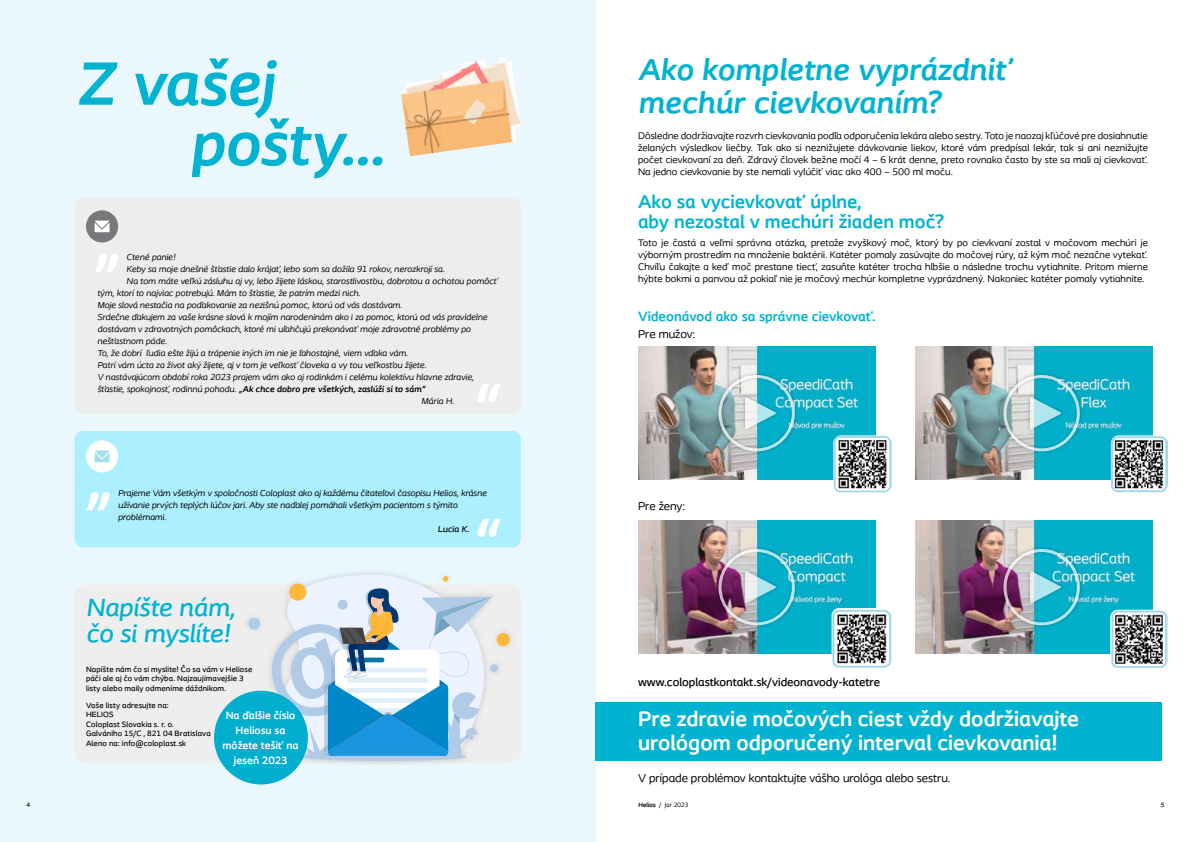
<style>
.page{position:relative;width:1191px;height:842px;background:#fff}
.page>*{position:absolute;margin:0;border:0;box-sizing:border-box;transform-origin:0 0}
.t1{font:italic 700 64px/60px "Coloplast";letter-spacing:-.01em;color:#00b4d1}
.t2{font:italic 700 31.6px/32.5px "Coloplast";color:#00b4d1}
.t3{font:italic 500 26px/26px "Coloplast";color:#00b4d1}
.t4{font:700 22px/24px "Coloplast";color:#fff}
.t5{font:700 19.3px/20px "Coloplast";color:#00b4d1}
.t6{font:700 14px "Coloplast";color:#00b4d1}
.t7{font:12px "Coloplast";color:#000}
.t8{font:500 12px "Coloplast";color:#000}
.t9{font:700 11px/15px "Coloplast";color:#fff;text-align:center}
.t10{font:10px/12px "Coloplast";letter-spacing:.01em;color:#000;text-align:justify}
.t11{font:italic 9px/12px "Coloplast";color:#000}
.t12{font:italic 700 9px "Coloplast";color:#000}
.t13{font:italic 500 9px "Coloplast";color:#000}
.t14{font:500 8px/9.6px "Coloplast";letter-spacing:.02em;color:#000}
.t15{font:6.5px "Coloplast";color:#000}
.t16{font:500 6.5px "Coloplast";color:#000}
.s1{font-weight:400}
.s2{font-weight:700;font-style:italic}
</style>
<div class="page">
<div style="left:0;top:0;width:595px;height:842px;background:#eaf7fd"></div>
<div style="left:75px;top:585px;width:446px;height:178px;background:#eeeeef;border-radius:11px"></div>
<div style="left:75px;top:198px;width:446px;height:216px;background:#ededee;border-radius:9px"></div>
<div style="left:75px;top:431px;width:446px;height:116px;background:#aceffe;border-radius:9px"></div>
<div style="left:86px;top:210px;width:32px;height:32px;background:#77787b;border-radius:50%"></div>
<svg style="left:95px;top:221px;width:15px;height:11px"></svg>
<div style="left:86px;top:440px;width:32px;height:32px;background:#fff;border-radius:50%"></div>
<svg style="left:95px;top:451px;width:15px;height:11px"></svg>
<svg style="left:95px;top:254px;width:23px;height:18px"></svg>
<svg style="left:86px;top:492px;width:24px;height:18px"></svg>
<svg style="left:477px;top:384px;width:23px;height:18px"></svg>
<svg style="left:477px;top:519px;width:24px;height:18px"></svg>
<img style="left:404px;top:120px;width:43px;height:36px">
<img style="left:442px;top:114px;width:41px;height:37px">
<img style="left:479px;top:104px;width:37px;height:42px">
<img style="left:505px;top:62px;width:16px;height:68px">
<img style="left:400px;top:89px;width:48px;height:31px">
<img style="left:442px;top:69px;width:38px;height:45px">
<img style="left:473px;top:63px;width:37px;height:41px">
<img style="left:406px;top:78px;width:38px;height:11px">
<img style="left:460px;top:60px;width:26px;height:9px">
<svg style="left:498px;top:57px;width:7px;height:7px"></svg>
<img style="left:638px;top:346px;width:237px;height:134px">
<img style="left:915px;top:346px;width:237px;height:134px">
<img style="left:638px;top:520px;width:237px;height:134px">
<img style="left:915px;top:520px;width:237px;height:134px">
<img style="left:1110px;top:435px;width:57px;height:58px">
<img style="left:833px;top:435px;width:58px;height:57px">
<img style="left:831px;top:608px;width:60px;height:60px">
<img style="left:1110px;top:610px;width:57px;height:58px">
<div style="left:714px;top:371px;width:84px;height:84px;background:#000;opacity:.35"></div>
<img style="left:718px;top:375px;width:77px;height:76px">
<div style="left:714px;top:545px;width:84px;height:84px;background:#000;opacity:.35"></div>
<img style="left:718px;top:549px;width:77px;height:76px">
<div style="left:999px;top:371px;width:84px;height:84px;background:#000;opacity:.35"></div>
<svg style="left:1003px;top:375px;width:76px;height:76px;background:#70c4cf"></svg>
<div style="left:999px;top:545px;width:84px;height:84px;background:#000;opacity:.35"></div>
<img style="left:1003px;top:549px;width:76px;height:76px">
<div style="left:595px;top:702px;width:566px;height:59px;background:#00b4d1"></div>
<div style="left:242px;top:568px;width:274px;height:200px;background:#000;opacity:.14"></div>
<svg style="left:266px;top:574px;width:250px;height:183px"></svg>
<div style="left:300px;top:752px;width:166px;height:9px;background:#b1cbe7;border-radius:50%"></div>
<svg style="left:272px;top:588px;width:220px;height:169px"></svg>
<div style="left:289px;top:584px;width:17px;height:17px;background:#ffb737;border-radius:50%"></div>
<div style="left:496px;top:633px;width:14px;height:13px;background:#ffb737;border-radius:50%"></div>
<svg style="left:443px;top:576px;width:5px;height:5px"></svg>
<div style="left:249px;top:618px;width:11px;height:11px;background:#b1cbe7;border-radius:50%"></div>
<div style="left:490px;top:664px;width:8px;height:8px;background:#b1cbe7;border-radius:50%"></div>
<div style="left:338px;top:600px;width:9px;height:10px;background:#b1cbe7;border-radius:50%"></div>
<div style="left:214px;top:691px;width:94px;height:93px;background:#00aecd;border-radius:50%"></div>
<h1 class="t1" style="left:190px;top:53px;width:197px;text-indent:-113px">Z vašej pošty...</h1>
<p class="t11" style="left:127px;top:251px;width:51px">Ctené panie!</p>
<p class="t11" style="left:127px;top:263px;width:319px">Keby sa moje dnešné šťastie dalo krájať, lebo som sa dožila 91 rokov, nerozkrojí sa.</p>
<p class="t11" style="left:127px;top:275px;width:372px">Na tom máte veľkú zásluhu aj vy, lebo žijete láskou, starostlivosťou, dobrotou a ochotou pomôcť</p>
<p class="t11" style="left:97px;top:287px;width:264px">tým, ktorí to najviac potrebujú. Mám to šťastie, že patrím medzi nich.</p>
<p class="t11" style="left:97px;top:299px;width:306px">Moje slová nestačia na poďakovanie za nezišnú pomoc, ktorú od vás dostávam.</p>
<p class="t11" style="left:97px;top:311px;width:392px">Srdečne ďakujem za vaše krásne slová k mojím narodeninám ako i za pomoc, ktorú od vás pravidelne</p>
<p class="t11" style="left:97px;top:323px;width:375px">dostávam v zdravotných pomôckach, ktoré mi uľahčujú prekonávať moje zdravotné problémy po</p>
<p class="t11" style="left:97px;top:335px;width:71px">nešťastnom páde.</p>
<p class="t11" style="left:97px;top:347px;width:312px">To, že dobrí ľudia ešte žijú a trápenie iných im nie je ľahostajné, viem vďaka vám.</p>
<p class="t11" style="left:97px;top:359px;width:330px">Patrí vám úcta za život aký žijete, aj v tom je veľkosť človeka a vy tou veľkosťou žijete.</p>
<p class="t11" style="left:97px;top:371px;width:378px">V nastávajúcom období roka 2023 prajem vám ako aj rodinkám i celému kolektívu hlavne zdravie,</p>
<p class="t12" style="left:97px;top:384px;width:329px"><span class="s1">šťastie, spokojnosť, rodinnú pohodu.</span> „Ak chce dobro pre všetkých, zaslúži si to sám“</p>
<p class="t11" style="left:421px;top:395px;width:34px">Mária H.</p>
<p class="t11" style="left:118px;top:487px;width:370px">Prajeme Vám všetkým v spoločnosti Coloplast ako aj každému čitateľovi časopisu Helios, krásne užívanie prvých teplých lúčov jari. Aby ste naďalej pomáhali všetkým pacientom s týmito problémami.</p>
<p class="t13" style="left:438px;top:524px;width:33px">Lucia K.</p>
<h3 class="t3" style="left:86px;top:594px;width:151px">Napíšte nám, čo si myslíte!</h3>
<p class="t14" style="left:86px;top:664px;width:168px">Napíšte nám čo si myslite! Čo sa vám v Heliose páči ale aj čo vám chýba. Najzaujímavejšie 3 listy alebo maily odmeníme dáždnikom.</p>
<p class="t14" style="left:86px;top:700px;width:126px">Vaše listy adresujte na:<br>HELIOS<br>Coloplast Slovakia s. r. o.<br>Galvániho 15/C , 821 04 Bratislava<br>Aleno na: info@coloplast.sk</p>
<p class="t9" style="left:222px;top:708px;width:78px">Na ďalšie číslo<br>Heliosu sa môžete tešiť na jeseň 2023</p>
<h2 class="t2" style="left:638px;top:53px;width:375px">Ako kompletne vyprázdniť mechúr cievkovaním?</h2>
<p class="t10" style="left:638px;top:130px;width:511px">Dôsledne dodržiavajte rozvrh cievkovania podľa odporučenia lekára alebo sestry. Toto je naozaj kľúčové pre dosiahnutie želaných výsledkov liečby. Tak ako si neznižujete dávkovanie liekov, ktoré vám predpísal lekár, tak si ani neznižujte počet cievkovaní za deň. Zdravý človek bežne močí 4 – 6 krát denne, preto rovnako často by ste sa mali aj cievkovať.<br>Na jedno cievkovanie by ste nemali vylúčiť viac ako 400 – 500 ml moču.</p>
<h3 class="t5" style="left:638px;top:191px;width:308px">Ako sa vycievkovať úplne,<br>aby nezostal v mechúri žiaden moč?</h3>
<p class="t10" style="left:638px;top:237px;width:511px">Toto je častá a veľmi správna otázka, pretože zvyškový moč, ktorý by po cievkvaní zostal v močovom mechúri je výborným prostredím na množenie baktérii. Katéter pomaly zasúvajte do močovej rúry, až kým moč nezačne vytekať.<br>Chvíľu čakajte a keď moč prestane tiecť, zasuňte katéter trocha hlbšie a následne trochu vytiahnite. Pritom mierne hýbte bokmi a panvou až pokiaľ nie je močový mechúr kompletne vyprázdnený. Nakoniec katéter pomaly vytiahnite.</p>
<h3 class="t6" style="left:638px;top:308px;width:239px">Videonávod ako sa správne cievkovať.</h3>
<h3 class="t7" style="left:638px;top:327px;width:59px">Pre mužov:</h3>
<h3 class="t7" style="left:638px;top:499px;width:49px">Pre ženy:</h3>
<h3 class="t8" style="left:638px;top:674px;width:243px">www.coloplastkontakt.sk/videonavody-katetre</h3>
<h3 class="t4" style="left:638px;top:707px;width:442px">Pre zdravie močových ciest vždy dodržiavajte urológom odporučený interval cievkovania!</h3>
<h3 class="t7" style="left:638px;top:770px;width:314px">V prípade problémov kontaktujte vášho urológa alebo sestru.</h3>
<p class="t16" style="left:26px;top:801px;width:5px">4</p>
<p class="t15" style="left:638px;top:801px;width:52px"><span class="s2">Helios</span> / Jar 2023</p>
<p class="t16" style="left:1160px;top:801px;width:5px">5</p>
</div>
